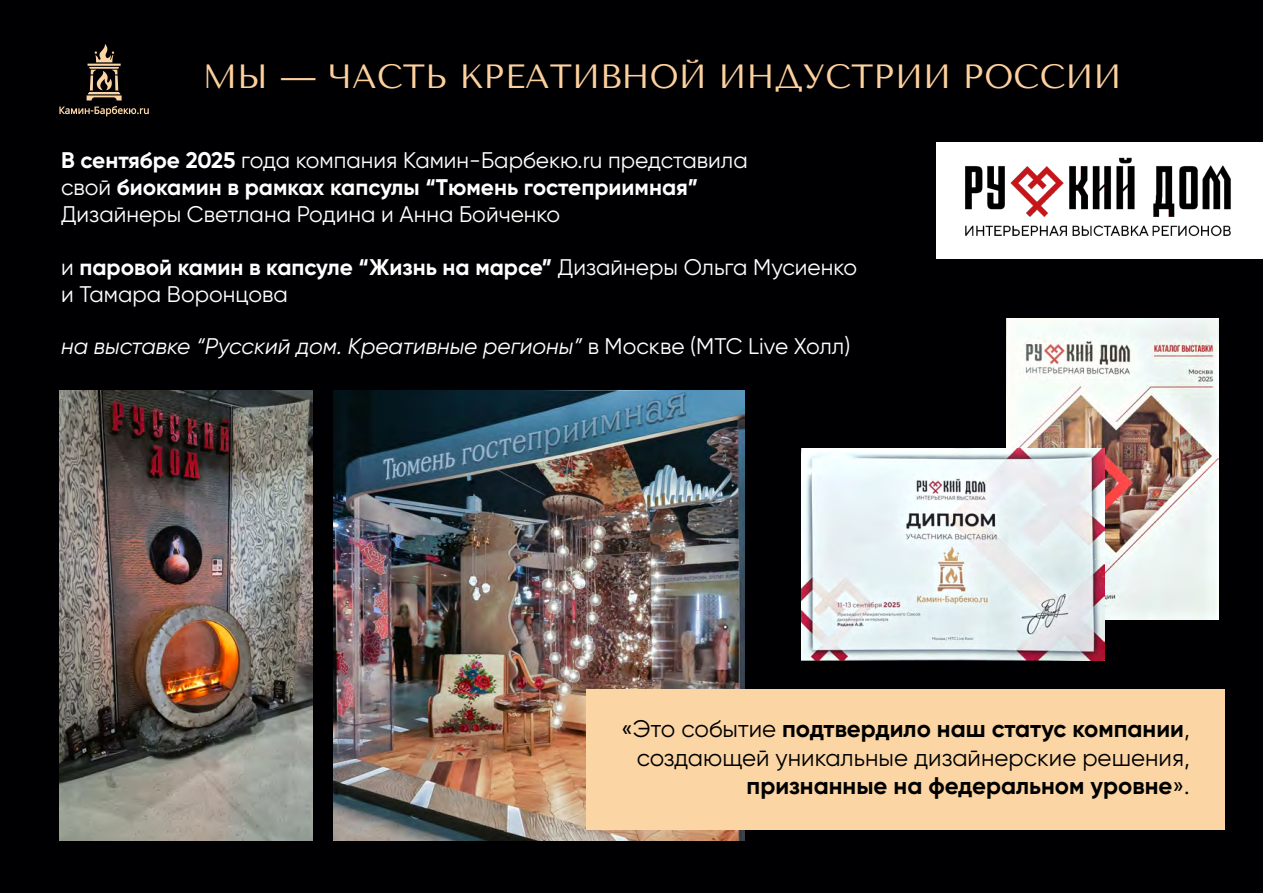
<style>
.page{position:relative;width:1263px;height:893px;background:#000002}
.page>*{position:absolute;margin:0;border:0;box-sizing:border-box;transform-origin:0 0}
.t1{font:33.45px "Tenor Sans";color:#fdd09d}
.t2{font:700 24px/28.5px "Gilroy";color:#000;text-align:right}
.t3{font:22.65px/27px "Gilroy";color:#fff}
.t4{font:italic 22.65px "Gilroy";color:#fff}
.s1{font-weight:700}
.s2{font-style:normal}
.s3{font-weight:400}
</style>
<div class="page">
<svg style="left:59px;top:44px;width:90px;height:72px"></svg>
<div style="left:937px;top:142px;width:326px;height:117px;background:#fff"></div>
<img style="left:965px;top:157px;width:266px;height:80px">
<img style="left:333px;top:391px;width:412px;height:450px">
<div style="left:586px;top:689px;width:639px;height:141px;background:#fbd5a4"></div>
<img style="left:1006px;top:319px;width:213px;height:301px">
<img style="left:59px;top:391px;width:254px;height:450px">
<img style="left:802px;top:449px;width:302px;height:211px">
<h1 class="t1" style="left:203px;top:57px;width:920px">МЫ — ЧАСТЬ КРЕАТИВНОЙ ИНДУСТРИИ РОССИИ</h1>
<p class="t3" style="left:61px;top:147px;width:688px"><span class="s1">В сентябре 2025</span> года компания Камин-Барбекю.ru представила свой <span class="s1">биокамин в рамках капсулы “Тюмень гостеприимная”<br></span>Дизайнеры Светлана Родина и Анна Бойченко</p>
<p class="t3" style="left:61px;top:255px;width:798px">и <span class="s1">паровой камин в капсуле “Жизнь на марсе”</span> Дизайнеры Ольга Мусиенко и Тамара Воронцова</p>
<p class="t4" style="left:61px;top:336px;width:791px">на выставке “Русский дом. Креативные регионы” <span class="s2">в Москве (МТС Live Холл)</span></p>
<p class="t2" style="left:621px;top:716px;width:570px"><span class="s3">«Это событие</span> подтвердило наш статус компании<span class="s3">, создающей уникальные дизайнерские решения, </span>признанные на федеральном уровне<span class="s3">».</span></p>
</div>
